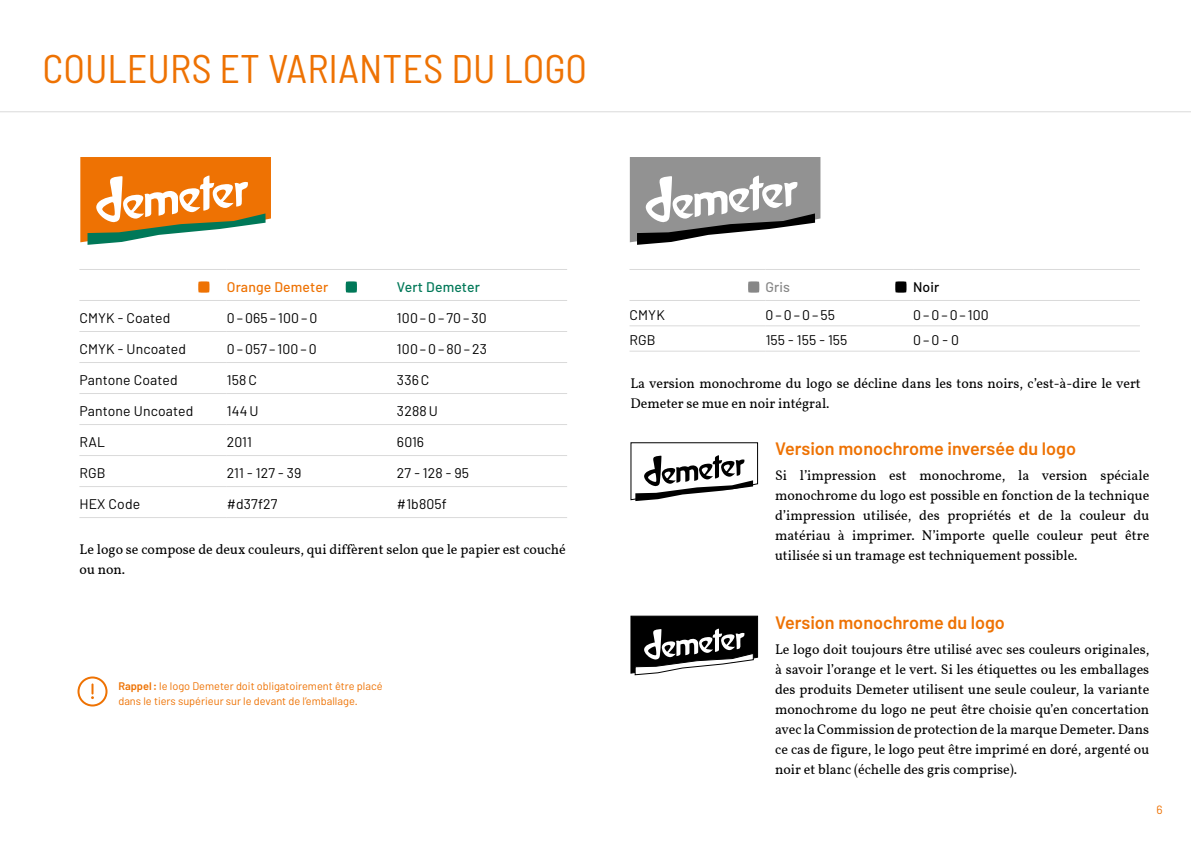
<style>
.page{position:relative;width:1191px;height:842px;background:#fff}
.page>*{position:absolute;margin:0;border:0;box-sizing:border-box;transform-origin:0 0}
.t1{font:semi-condensed 40px "Barlow";color:#ee7203}
.t2{font:600 18px "Barlow";color:#ee7203}
.t3{font:14px/20px "Demeter Vollkorn";color:#000}
.t4{font:14px "Barlow";letter-spacing:.01em;color:#000}
.t5{font:500 14px "Barlow";letter-spacing:.01em;color:#ee7203}
.t6{font:500 14px "Barlow";letter-spacing:.01em;color:#007858}
.t7{font:500 14px "Barlow";color:#878787}
.t8{font:500 14px "Barlow";color:#000}
.t9{font:12px "Barlow";color:#ee7203}
.t10{font:11px/15px "Barlow";color:#ee7203}
.s1{font-weight:600}
</style>
<div class="page">
<hr style="left:0;top:111px;width:1191px;height:1px;background:#dadada">
<svg style="left:80px;top:157px;width:191px;height:88px"></svg>
<svg style="left:630px;top:157px;width:190px;height:88px"></svg>
<hr style="left:79px;top:269px;width:148px;height:1px;background:#dadada">
<hr style="left:227px;top:269px;width:170px;height:1px;background:#dadada">
<hr style="left:397px;top:269px;width:170px;height:1px;background:#dadada">
<hr style="left:79px;top:300px;width:148px;height:1px;background:#dadada">
<hr style="left:227px;top:300px;width:170px;height:1px;background:#dadada">
<hr style="left:397px;top:300px;width:170px;height:1px;background:#dadada">
<hr style="left:79px;top:331px;width:148px;height:1px;background:#dadada">
<hr style="left:227px;top:331px;width:170px;height:1px;background:#dadada">
<hr style="left:397px;top:331px;width:170px;height:1px;background:#dadada">
<hr style="left:79px;top:362px;width:148px;height:1px;background:#dadada">
<hr style="left:227px;top:362px;width:170px;height:1px;background:#dadada">
<hr style="left:397px;top:362px;width:170px;height:1px;background:#dadada">
<hr style="left:79px;top:393px;width:148px;height:1px;background:#dadada">
<hr style="left:227px;top:393px;width:170px;height:1px;background:#dadada">
<hr style="left:397px;top:393px;width:170px;height:1px;background:#dadada">
<hr style="left:79px;top:424px;width:148px;height:1px;background:#dadada">
<hr style="left:227px;top:424px;width:170px;height:1px;background:#dadada">
<hr style="left:397px;top:424px;width:170px;height:1px;background:#dadada">
<hr style="left:79px;top:455px;width:148px;height:1px;background:#dadada">
<hr style="left:227px;top:455px;width:170px;height:1px;background:#dadada">
<hr style="left:397px;top:455px;width:170px;height:1px;background:#dadada">
<hr style="left:79px;top:486px;width:148px;height:1px;background:#dadada">
<hr style="left:227px;top:486px;width:170px;height:1px;background:#dadada">
<hr style="left:397px;top:486px;width:170px;height:1px;background:#dadada">
<hr style="left:79px;top:517px;width:148px;height:1px;background:#dadada">
<hr style="left:227px;top:517px;width:170px;height:1px;background:#dadada">
<hr style="left:397px;top:517px;width:170px;height:1px;background:#dadada">
<hr style="left:629px;top:269px;width:136px;height:1px;background:#dadada">
<hr style="left:765px;top:269px;width:148px;height:1px;background:#dadada">
<hr style="left:913px;top:269px;width:227px;height:1px;background:#dadada">
<hr style="left:629px;top:300px;width:136px;height:1px;background:#dadada">
<hr style="left:765px;top:300px;width:148px;height:1px;background:#dadada">
<hr style="left:913px;top:300px;width:227px;height:1px;background:#dadada">
<hr style="left:629px;top:326px;width:136px;height:1px;background:#dadada">
<hr style="left:765px;top:326px;width:148px;height:1px;background:#dadada">
<hr style="left:913px;top:326px;width:227px;height:1px;background:#dadada">
<hr style="left:629px;top:351px;width:136px;height:1px;background:#dadada">
<hr style="left:765px;top:351px;width:148px;height:1px;background:#dadada">
<hr style="left:913px;top:351px;width:227px;height:1px;background:#dadada">
<svg style="left:198px;top:281px;width:12px;height:12px"></svg>
<svg style="left:345px;top:281px;width:12px;height:12px"></svg>
<svg style="left:748px;top:281px;width:11px;height:12px"></svg>
<svg style="left:895px;top:281px;width:11px;height:12px"></svg>
<svg style="left:77px;top:676px;width:30px;height:30px"></svg>
<svg style="left:630px;top:615px;width:128px;height:61px"></svg>
<svg style="left:630px;top:442px;width:128px;height:59px"></svg>
<h1 class="t1" style="left:43px;top:43px;width:546px">COULEURS ET VARIANTES DU LOGO</h1>
<p class="t5" style="left:227px;top:278px;width:103px">Orange Demeter</p>
<p class="t6" style="left:397px;top:278px;width:84px">Vert Demeter</p>
<p class="t4" style="left:79px;top:309px;width:92px">CMYK - Coated</p>
<p class="t4" style="left:227px;top:309px;width:92px">0–065–100–0</p>
<p class="t4" style="left:397px;top:309px;width:91px">100–0–70–30</p>
<p class="t4" style="left:79px;top:340px;width:108px">CMYK - Uncoated</p>
<p class="t4" style="left:227px;top:340px;width:91px">0–057–100–0</p>
<p class="t4" style="left:397px;top:340px;width:92px">100–0–80–23</p>
<p class="t4" style="left:79px;top:371px;width:100px">Pantone Coated</p>
<p class="t4" style="left:227px;top:371px;width:32px">158C</p>
<p class="t4" style="left:397px;top:371px;width:34px">336C</p>
<p class="t4" style="left:79px;top:402px;width:115px">Pantone Uncoated</p>
<p class="t4" style="left:227px;top:402px;width:33px">144U</p>
<p class="t4" style="left:397px;top:402px;width:42px">3288U</p>
<p class="t4" style="left:79px;top:433px;width:27px">RAL</p>
<p class="t4" style="left:227px;top:433px;width:27px">2011</p>
<p class="t4" style="left:397px;top:433px;width:29px">6016</p>
<p class="t4" style="left:79px;top:464px;width:28px">RGB</p>
<p class="t4" style="left:227px;top:464px;width:76px">211 - 127 - 39</p>
<p class="t4" style="left:397px;top:464px;width:74px">27 - 128 - 95</p>
<p class="t4" style="left:79px;top:495px;width:62px">HEX Code</p>
<p class="t4" style="left:227px;top:495px;width:52px">#d37f27</p>
<p class="t4" style="left:397px;top:495px;width:51px">#1b805f</p>
<p class="t3" style="left:80px;top:538px;width:488px">Le logo se compose de deux couleurs, qui diffèrent selon que le papier est couché ou non.</p>
<p class="t10" style="left:118px;top:678px;width:266px"><span class="s1">Rappel:</span> le logo Demeter doit obligatoirement être placé dans le tiers supérieur sur le devant de l’emballage.</p>
<p class="t7" style="left:765px;top:278px;width:26px">Gris</p>
<p class="t8" style="left:913px;top:278px;width:28px">Noir</p>
<p class="t4" style="left:629px;top:306px;width:37px">CMYK</p>
<p class="t4" style="left:765px;top:306px;width:71px">0–0–0–55</p>
<p class="t4" style="left:913px;top:306px;width:77px">0–0–0–100</p>
<p class="t4" style="left:629px;top:332px;width:28px">RGB</p>
<p class="t4" style="left:765px;top:332px;width:83px">155 - 155 - 155</p>
<p class="t4" style="left:913px;top:332px;width:47px">0–0 - 0</p>
<p class="t3" style="left:630px;top:372px;width:512px">La version monochrome du logo se décline dans les tons noirs, c’est-à-dire le vert<br>Demeter se mue en noir intégral.</p>
<p class="t2" style="left:775px;top:438px;width:302px">Version monochrome inversée du logo</p>
<p class="t3" style="left:775px;top:465px;width:376px;text-align:justify">Si l’impression est monochrome, la version spéciale monochrome du logo est possible en fonction de la technique d’impression utilisée, des propriétés et de la couleur du matériau à imprimer. N’importe quelle couleur peut être utilisée si un tramage est techniquement possible.</p>
<p class="t2" style="left:775px;top:611px;width:231px">Version monochrome du logo</p>
<p class="t3" style="left:775px;top:638px;width:376px;text-align:justify">Le logo doit toujours être utilisé avec ses couleurs originales, à savoir l’orange et le vert. Si les étiquettes ou les emballages des produits Demeter utilisent une seule couleur, la variante monochrome du logo ne peut être choisie qu’en concertation avec la Commission de protection de la marque Demeter. Dans ce cas de figure, le logo peut être imprimé en doré, argenté ou noir et blanc (échelle des gris comprise).</p>
<p class="t9" style="left:1156px;top:802px;width:8px">6</p>
</div>
